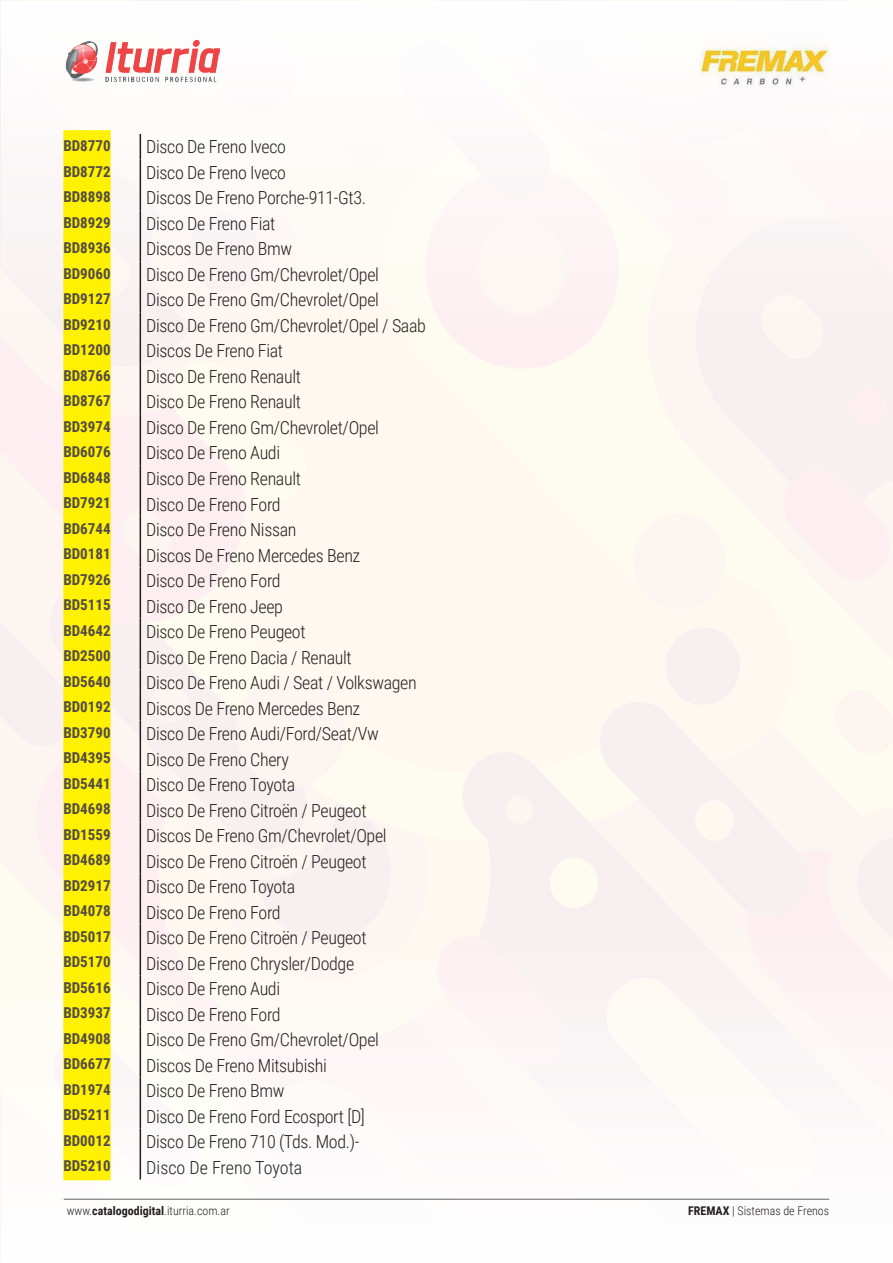
<style>
.page{position:relative;width:893px;height:1263px;background:#fff}
.page>*{position:absolute;margin:0;border:0;box-sizing:border-box;transform-origin:0 0}
.t1{font:300 18px "Roboto Condensed";letter-spacing:-.02em;color:#231f20}
.t2{font:300 18px "Roboto Condensed";color:#231f20}
.t3{font:700 15px "Roboto Condensed";color:#524a47}
.t4{font:300 12px "Roboto Condensed";color:#231f20}
.s1{font-weight:700}
</style>
<div class="page">
<div style="left:1px;top:915px;width:891px;height:348px;background:#fefaf7"></div>
<div style="left:1px;top:1px;width:891px;height:348px;background:#fef9f7"></div>
<hr style="left:64px;top:1199px;width:765px;height:1px;background:#636366">
<img style="left:700px;top:46px;width:129px;height:39px">
<img style="left:65px;top:40px;width:155px;height:43px">
<svg style="left:140px;top:134px;width:1px;height:1045px"></svg>
<div style="left:63px;top:130px;width:48px;height:30px;background:#fff101"></div>
<div style="left:63px;top:156px;width:48px;height:30px;background:#fff101"></div>
<div style="left:63px;top:181px;width:48px;height:30px;background:#fff101"></div>
<div style="left:63px;top:207px;width:48px;height:30px;background:#fff101"></div>
<div style="left:63px;top:232px;width:48px;height:30px;background:#fff101"></div>
<div style="left:63px;top:258px;width:48px;height:30px;background:#fff101"></div>
<div style="left:63px;top:283px;width:48px;height:30px;background:#fff101"></div>
<div style="left:63px;top:309px;width:48px;height:30px;background:#fff101"></div>
<div style="left:63px;top:334px;width:48px;height:30px;background:#fff101"></div>
<div style="left:63px;top:360px;width:48px;height:30px;background:#fff101"></div>
<div style="left:63px;top:385px;width:48px;height:30px;background:#fff101"></div>
<div style="left:63px;top:411px;width:48px;height:30px;background:#fff101"></div>
<div style="left:63px;top:436px;width:48px;height:30px;background:#fff101"></div>
<div style="left:63px;top:462px;width:48px;height:30px;background:#fff101"></div>
<div style="left:63px;top:487px;width:48px;height:30px;background:#fff101"></div>
<div style="left:63px;top:513px;width:48px;height:30px;background:#fff101"></div>
<div style="left:63px;top:538px;width:48px;height:30px;background:#fff101"></div>
<div style="left:63px;top:564px;width:48px;height:30px;background:#fff101"></div>
<div style="left:63px;top:589px;width:48px;height:30px;background:#fff101"></div>
<div style="left:63px;top:615px;width:48px;height:30px;background:#fff101"></div>
<div style="left:63px;top:640px;width:48px;height:30px;background:#fff101"></div>
<div style="left:63px;top:666px;width:48px;height:30px;background:#fff101"></div>
<div style="left:63px;top:691px;width:48px;height:30px;background:#fff101"></div>
<div style="left:63px;top:717px;width:48px;height:30px;background:#fff101"></div>
<div style="left:63px;top:742px;width:48px;height:30px;background:#fff101"></div>
<div style="left:63px;top:768px;width:48px;height:30px;background:#fff101"></div>
<div style="left:63px;top:793px;width:48px;height:30px;background:#fff101"></div>
<div style="left:63px;top:819px;width:48px;height:30px;background:#fff101"></div>
<div style="left:63px;top:844px;width:48px;height:30px;background:#fff101"></div>
<div style="left:63px;top:870px;width:48px;height:30px;background:#fff101"></div>
<div style="left:63px;top:895px;width:48px;height:30px;background:#fff101"></div>
<div style="left:63px;top:921px;width:48px;height:30px;background:#fff101"></div>
<div style="left:63px;top:946px;width:48px;height:30px;background:#fff101"></div>
<div style="left:63px;top:972px;width:48px;height:30px;background:#fff101"></div>
<div style="left:63px;top:997px;width:48px;height:30px;background:#fff101"></div>
<div style="left:63px;top:1023px;width:48px;height:30px;background:#fff101"></div>
<div style="left:63px;top:1048px;width:48px;height:30px;background:#fff101"></div>
<div style="left:63px;top:1074px;width:48px;height:30px;background:#fff101"></div>
<div style="left:63px;top:1099px;width:48px;height:30px;background:#fff101"></div>
<div style="left:63px;top:1125px;width:48px;height:30px;background:#fff101"></div>
<div style="left:63px;top:1150px;width:48px;height:30px;background:#fff101"></div>
<p class="t3" style="left:63px;top:135px;width:49px">BD8770</p>
<p class="t1" style="left:146px;top:134px;width:141px">Disco De Freno Iveco</p>
<p class="t3" style="left:63px;top:161px;width:49px">BD8772</p>
<p class="t1" style="left:146px;top:160px;width:141px">Disco De Freno Iveco</p>
<p class="t3" style="left:63px;top:186px;width:49px">BD8898</p>
<p class="t1" style="left:146px;top:185px;width:221px">Discos De Freno Porche-911-Gt3.</p>
<p class="t3" style="left:63px;top:212px;width:49px">BD8929</p>
<p class="t1" style="left:146px;top:211px;width:131px">Disco De Freno Fiat</p>
<p class="t3" style="left:63px;top:237px;width:49px">BD8936</p>
<p class="t1" style="left:146px;top:236px;width:147px">Discos De Freno Bmw</p>
<p class="t3" style="left:63px;top:263px;width:49px">BD9060</p>
<p class="t1" style="left:146px;top:262px;width:234px">Disco De Freno Gm/Chevrolet/Opel</p>
<p class="t3" style="left:63px;top:288px;width:49px">BD9127</p>
<p class="t1" style="left:146px;top:287px;width:234px">Disco De Freno Gm/Chevrolet/Opel</p>
<p class="t3" style="left:63px;top:314px;width:49px">BD9210</p>
<p class="t1" style="left:146px;top:313px;width:281px">Disco De Freno Gm/Chevrolet/Opel / Saab</p>
<p class="t3" style="left:63px;top:339px;width:49px">BD1200</p>
<p class="t1" style="left:146px;top:338px;width:138px">Discos De Freno Fiat</p>
<p class="t3" style="left:63px;top:365px;width:49px">BD8766</p>
<p class="t1" style="left:146px;top:364px;width:156px">Disco De Freno Renault</p>
<p class="t3" style="left:63px;top:390px;width:49px">BD8767</p>
<p class="t1" style="left:146px;top:389px;width:156px">Disco De Freno Renault</p>
<p class="t3" style="left:63px;top:416px;width:49px">BD3974</p>
<p class="t1" style="left:146px;top:415px;width:234px">Disco De Freno Gm/Chevrolet/Opel</p>
<p class="t3" style="left:63px;top:441px;width:49px">BD6076</p>
<p class="t1" style="left:146px;top:440px;width:135px">Disco De Freno Audi</p>
<p class="t3" style="left:63px;top:467px;width:49px">BD6848</p>
<p class="t1" style="left:146px;top:466px;width:156px">Disco De Freno Renault</p>
<p class="t3" style="left:63px;top:492px;width:49px">BD7921</p>
<p class="t1" style="left:146px;top:491px;width:136px">Disco De Freno Ford</p>
<p class="t3" style="left:63px;top:518px;width:49px">BD6744</p>
<p class="t1" style="left:146px;top:517px;width:152px">Disco De Freno Nissan</p>
<p class="t3" style="left:63px;top:543px;width:49px">BD0181</p>
<p class="t1" style="left:146px;top:542px;width:216px">Discos De Freno Mercedes Benz</p>
<p class="t3" style="left:63px;top:569px;width:49px">BD7926</p>
<p class="t1" style="left:146px;top:568px;width:136px">Disco De Freno Ford</p>
<p class="t3" style="left:63px;top:594px;width:49px">BD5115</p>
<p class="t1" style="left:146px;top:593px;width:138px">Disco De Freno Jeep</p>
<p class="t3" style="left:63px;top:620px;width:49px">BD4642</p>
<p class="t1" style="left:146px;top:619px;width:161px">Disco De Freno Peugeot</p>
<p class="t3" style="left:63px;top:645px;width:49px">BD2500</p>
<p class="t1" style="left:146px;top:644px;width:207px">Disco De Freno Dacia / Renault</p>
<p class="t3" style="left:63px;top:671px;width:49px">BD5640</p>
<p class="t1" style="left:146px;top:670px;width:272px">Disco De Freno Audi / Seat / Volkswagen</p>
<p class="t3" style="left:63px;top:696px;width:49px">BD0192</p>
<p class="t1" style="left:146px;top:695px;width:216px">Discos De Freno Mercedes Benz</p>
<p class="t3" style="left:63px;top:722px;width:49px">BD3790</p>
<p class="t1" style="left:146px;top:721px;width:234px">Disco De Freno Audi/Ford/Seat/Vw</p>
<p class="t3" style="left:63px;top:747px;width:49px">BD4395</p>
<p class="t1" style="left:146px;top:746px;width:144px">Disco De Freno Chery</p>
<p class="t3" style="left:63px;top:773px;width:49px">BD5441</p>
<p class="t1" style="left:146px;top:772px;width:150px">Disco De Freno Toyota</p>
<p class="t3" style="left:63px;top:798px;width:49px">BD4698</p>
<p class="t1" style="left:146px;top:797px;width:222px">Disco De Freno Citroën / Peugeot</p>
<p class="t3" style="left:63px;top:824px;width:49px">BD1559</p>
<p class="t1" style="left:146px;top:823px;width:242px">Discos De Freno Gm/Chevrolet/Opel</p>
<p class="t3" style="left:63px;top:849px;width:49px">BD4689</p>
<p class="t1" style="left:146px;top:848px;width:222px">Disco De Freno Citroën / Peugeot</p>
<p class="t3" style="left:63px;top:875px;width:49px">BD2917</p>
<p class="t1" style="left:146px;top:874px;width:150px">Disco De Freno Toyota</p>
<p class="t3" style="left:63px;top:900px;width:49px">BD4078</p>
<p class="t1" style="left:146px;top:899px;width:136px">Disco De Freno Ford</p>
<p class="t3" style="left:63px;top:926px;width:49px">BD5017</p>
<p class="t1" style="left:146px;top:925px;width:222px">Disco De Freno Citroën / Peugeot</p>
<p class="t3" style="left:63px;top:951px;width:49px">BD5170</p>
<p class="t1" style="left:146px;top:950px;width:209px">Disco De Freno Chrysler/Dodge</p>
<p class="t3" style="left:63px;top:977px;width:49px">BD5616</p>
<p class="t1" style="left:146px;top:976px;width:135px">Disco De Freno Audi</p>
<p class="t3" style="left:63px;top:1002px;width:49px">BD3937</p>
<p class="t1" style="left:146px;top:1001px;width:136px">Disco De Freno Ford</p>
<p class="t3" style="left:63px;top:1028px;width:49px">BD4908</p>
<p class="t1" style="left:146px;top:1027px;width:234px">Disco De Freno Gm/Chevrolet/Opel</p>
<p class="t3" style="left:63px;top:1053px;width:49px">BD6677</p>
<p class="t1" style="left:146px;top:1052px;width:182px">Discos De Freno Mitsubishi</p>
<p class="t3" style="left:63px;top:1079px;width:49px">BD1974</p>
<p class="t1" style="left:146px;top:1078px;width:140px">Disco De Freno Bmw</p>
<p class="t3" style="left:63px;top:1104px;width:49px">BD5211</p>
<p class="t1" style="left:146px;top:1103px;width:220px">Disco De Freno Ford Ecosport [D]</p>
<p class="t3" style="left:63px;top:1130px;width:49px">BD0012</p>
<p class="t1" style="left:146px;top:1129px;width:215px">Disco De Freno 710 (Tds. Mod.)-</p>
<p class="t3" style="left:63px;top:1155px;width:49px">BD5210</p>
<p class="t2" style="left:146px;top:1154px;width:158px">Disco De Freno Toyota</p>
<p class="t4" style="left:67px;top:1202px;width:165px">www.<span class="s1">catalogodigital</span>.iturria.com.ar</p>
<p class="t4" style="left:688px;top:1202px;width:143px"><span class="s1">FREMAX</span> | Sistemas de Frenos</p>
</div>
